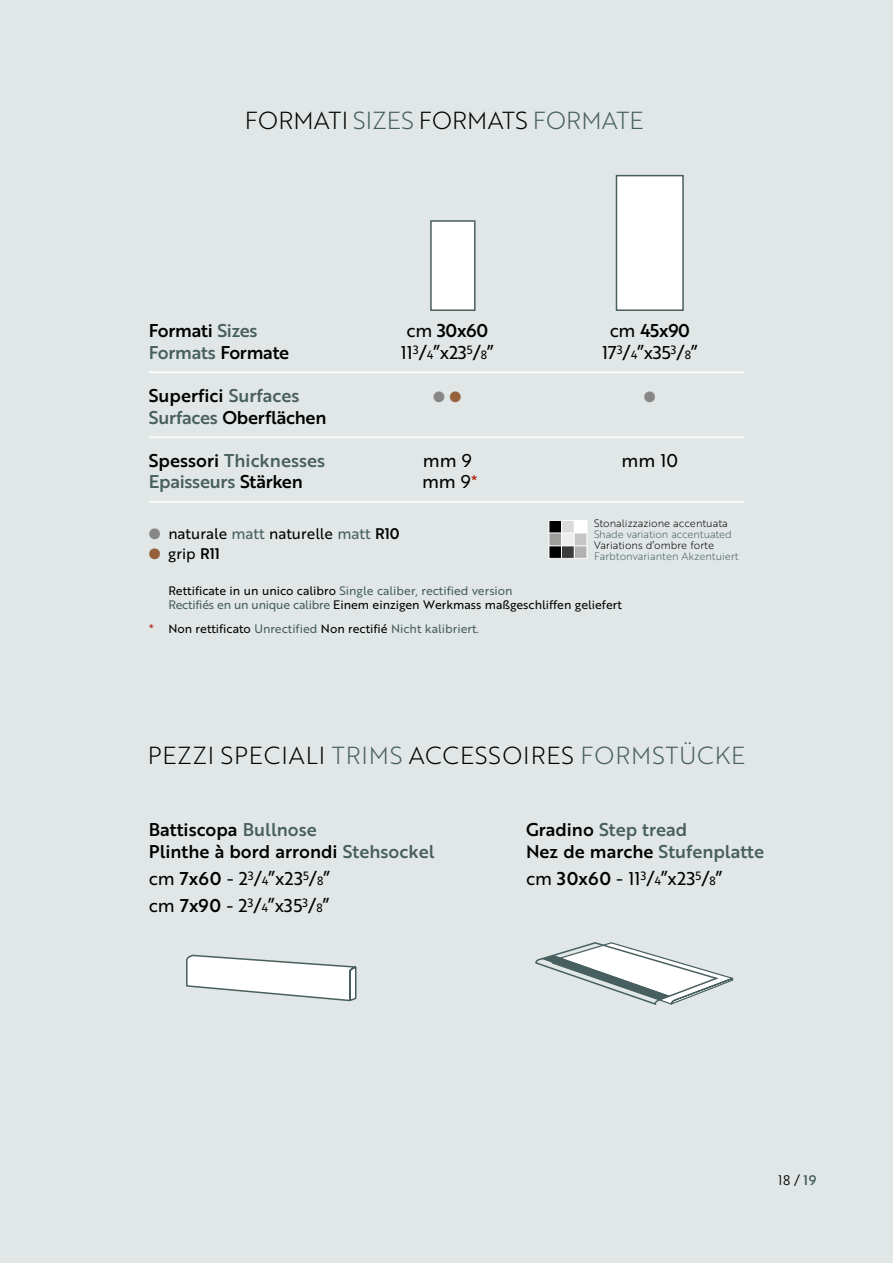
<style>
.page{position:relative;width:893px;height:1263px;background:#e1e7e7}
.page>*{position:absolute;margin:0;border:0;box-sizing:border-box;transform-origin:0 0}
.t1{font:24px "Brother 1816 Light";letter-spacing:.04em;color:#000}
.t2{font:24px "Brother 1816 Light";letter-spacing:.01em;color:#000}
.t3{font:18px/21.6px "Brother 1816 Medium";color:#000}
.t4{font:18px/27px "Brother 1816 Regular";color:#000}
.t5{font:18px/21.6px "Brother 1816 Medium";color:#475f5e}
.t6{font:15px "Brother 1816 Regular";color:#000}
.t7{font:15px "Zapf Dingbats ITC";color:#878787}
.t8{font:13.5px "Brother 1816 Book";color:#000}
.t9{font:12px/14.4px "Brother 1816 Regular";color:#000}
.t10{font:12px "Brother 1816 Regular";color:#475f5e}
.t11{font:10.5px "Brother 1816 Light";color:#475f5e}
.t12{font:10.5px "Brother 1816 Light";color:#000}
.s1{color:#475f5e}
.s2{font-family:"Brother 1816 Regular"}
.s3{color:#000}
.s4{font-size:11.7px}
.s5{font-family:"Helvetica";color:#b12009}
.s6{color:#878787}
.s7{font-family:"Brother 1816 Medium"}
.s8{color:#96623e}
.s9{color:#b12009}
.s10{font-family:"Brother 1816 Medium";color:#475f5e}
</style>
<div class="page">
<hr style="left:149px;top:372px;width:595px;height:1px;background:#fff">
<hr style="left:149px;top:436px;width:595px;height:2px;background:#fff">
<hr style="left:149px;top:501px;width:595px;height:2px;background:#fff">
<div style="left:430px;top:220px;width:46px;height:91px;background:#fff;border:2px solid #475f5e"></div>
<div style="left:616px;top:175px;width:68px;height:136px;background:#fff;border:2px solid #475f5e"></div>
<svg style="left:186px;top:955px;width:171px;height:47px"></svg>
<svg style="left:535px;top:942px;width:199px;height:64px"></svg>
<div style="left:574px;top:546px;width:13px;height:13px;background:#b3b2b2"></div>
<div style="left:574px;top:520px;width:13px;height:13px;background:#fff"></div>
<div style="left:574px;top:533px;width:13px;height:13px;background:#c6c6c6"></div>
<div style="left:561px;top:546px;width:13px;height:13px;background:#3c3c3b"></div>
<div style="left:549px;top:520px;width:12px;height:13px;background:#000"></div>
<div style="left:561px;top:520px;width:13px;height:13px;background:#dadada"></div>
<div style="left:549px;top:533px;width:12px;height:13px;background:#9d9d9c"></div>
<div style="left:561px;top:533px;width:13px;height:13px;background:#ededed"></div>
<div style="left:549px;top:546px;width:12px;height:13px;background:#000"></div>
<hr style="left:549px;top:533px;width:38px;height:1px;background:#fff">
<hr style="left:549px;top:546px;width:38px;height:1px;background:#fff">
<hr style="left:574px;top:520px;width:1px;height:39px;background:#fff">
<hr style="left:561px;top:520px;width:1px;height:39px;background:#fff">
<div style="left:549px;top:520px;width:38px;height:39px;border:1px solid #fff"></div>
<h1 class="t2" style="left:245px;top:102px;width:400px">FORMATI <span class="s1">SIZES</span> FORMATS <span class="s1">FORMATE</span></h1>
<h2 class="t3" style="left:149px;top:319px;width:110px">Formati <span class="s1">Sizes</span></h2>
<h2 class="t3" style="left:407px;top:319px;width:83px"><span class="s2">cm</span> 30x60</h2>
<h2 class="t3" style="left:610px;top:319px;width:82px"><span class="s2">cm</span> 45x90</h2>
<h2 class="t5" style="left:149px;top:341px;width:142px">Formats <span class="s3">Formate</span></h2>
<h2 class="t4" style="left:401px;top:338px;width:94px">11<sup>3</sup>/<span class="s4">4</span>”x23<sup>5</sup>/<span class="s4">8</span>”</h2>
<h2 class="t4" style="left:602px;top:338px;width:97px">17<sup>3</sup>/<span class="s4">4</span>”x35<sup>3</sup>/<span class="s4">8</span>”</h2>
<h2 class="t3" style="left:149px;top:384px;width:152px">Superfici <span class="s1">Surfaces</span></h2>
<p class="t7" style="left:644px;top:390px;width:13px">●</p>
<h2 class="t3" style="left:149px;top:406px;width:179px"><span class="s1">Surfaces</span> Oberflächen</h2>
<h2 class="t5" style="left:149px;top:449px;width:178px"><span class="s3">Spessori</span> Thicknesses</h2>
<h2 class="t4" style="left:423px;top:446px;width:50px">mm 9</h2>
<h2 class="t4" style="left:621px;top:446px;width:58px">mm 10</h2>
<h2 class="t5" style="left:149px;top:470px;width:155px">Epaisseurs <span class="s3">Stärken</span></h2>
<h2 class="t4" style="left:422px;top:468px;width:57px">mm 9<span class="s5">*</span></h2>
<p class="t6" style="left:149px;top:523px;width:252px"><span class="s6">●</span> naturale <span class="s1">matt</span> naturelle <span class="s1">matt</span> <span class="s7">R10</span></p>
<p class="t6" style="left:149px;top:542px;width:73px"><span class="s8">●</span> grip <span class="s7">R11</span></p>
<p class="t9" style="left:168px;top:583px;width:455px">Rettificate in un unico calibro <span class="s1">Single caliber, rectified version<br>Rectifiés en un unique calibre</span> Einem einzigen Werkmass maßgeschliffen geliefert</p>
<p class="t10" style="left:149px;top:619px;width:332px"><span class="s9">*</span> <span class="s3">Non rettificato</span> Unrectified <span class="s3">Non rectifié</span> Nicht kalibriert.</p>
<p class="t12" style="left:594px;top:516px;width:135px">Stonalizzazione accentuata</p>
<p class="t11" style="left:594px;top:527px;width:139px">Shade variation accentuated</p>
<p class="t12" style="left:594px;top:538px;width:122px">Variations d’ombre forte</p>
<p class="t11" style="left:594px;top:548px;width:146px">Farbtonvarianten Akzentuiert</p>
<h1 class="t1" style="left:148px;top:737px;width:599px">PEZZI SPECIALI <span class="s1">TRIMS</span> ACCESSOIRES <span class="s1">FORMSTÜCKE</span></h1>
<h2 class="t3" style="left:149px;top:818px;width:287px">Battiscopa <span class="s1">Bullnose<br></span>Plinthe à bord arrondi <span class="s1">Stehsockel</span></h2>
<h2 class="t4" style="left:149px;top:864px;width:183px">cm <span class="s7">7x60</span> - 2<sup>3</sup>/<span class="s4">4</span>”x23<sup>5</sup>/<span class="s4">8</span>” cm <span class="s7">7x90</span> - 2<sup>3</sup>/<span class="s4">4</span>”x35<sup>3</sup>/<span class="s4">8</span>”</h2>
<h2 class="t5" style="left:526px;top:818px;width:240px"><span class="s3">Gradino</span> Step tread<br><span class="s3">Nez de marche</span> Stufenplatte</h2>
<h2 class="t4" style="left:526px;top:864px;width:198px">cm <span class="s7">30x60</span> - 11<sup>3</sup>/<span class="s4">4</span>”x23<sup>5</sup>/<span class="s4">8</span>”</h2>
<p class="t8" style="left:778px;top:1170px;width:40px">18 / <span class="s10">19</span></p>
</div>
